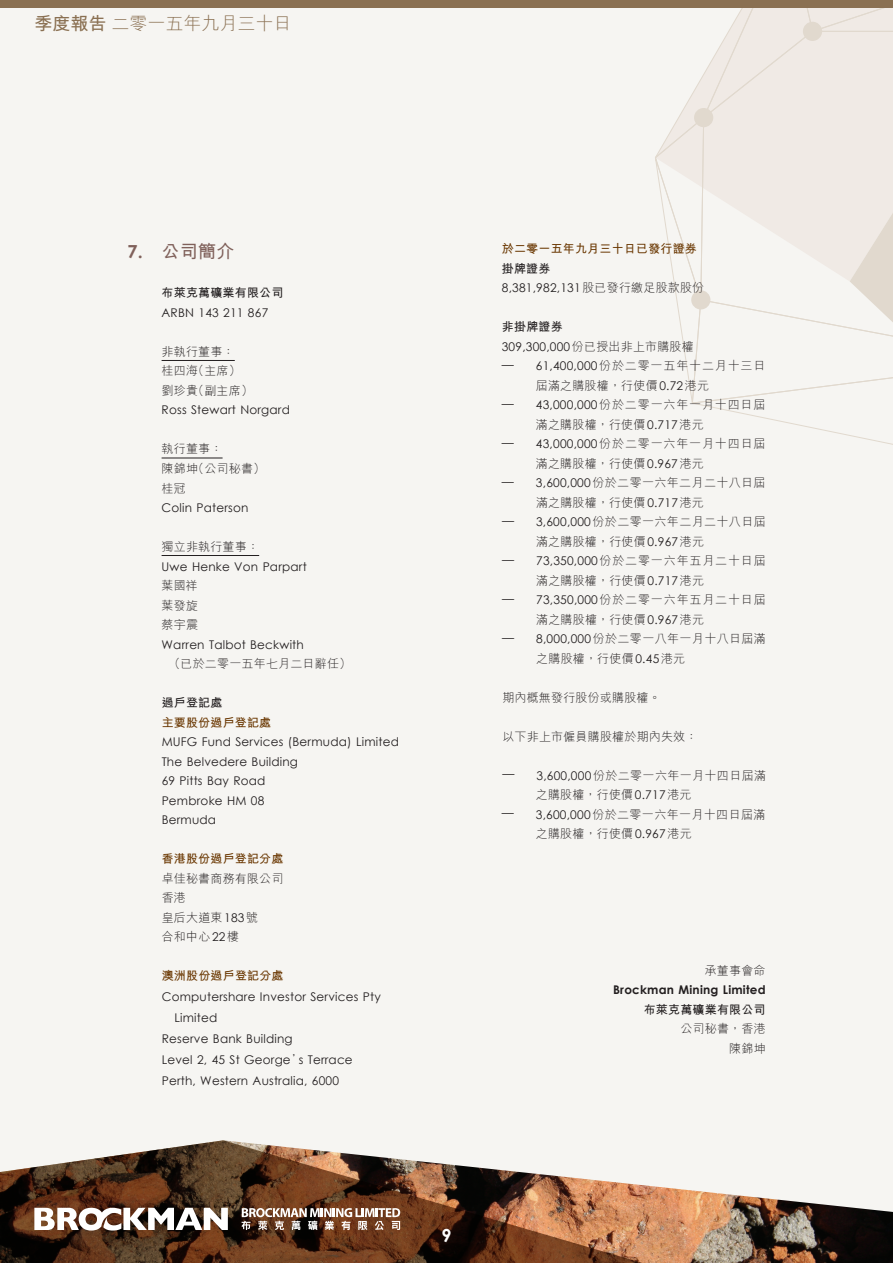
<style>
.page{position:relative;width:893px;height:1263px;background:#f6f5f2}
.page>*{position:absolute;margin:0;border:0;box-sizing:border-box;transform-origin:0 0}
.t1{font:300 18px "M Hei HK";color:#8a7052}
.t2{font:700 18px "M Hei HK";color:#80615b}
.t3{font:700 18px "Century Gothic";color:#fff}
.t4{font:12px/19.5px "Century Gothic";letter-spacing:.015em;color:#231f20}
.t5{font:300 12px/19.5px "M Hei HK";letter-spacing:.07em;color:#231f20}
.t6{font:300 12px/19.5px "M Hei HK";letter-spacing:.035em;color:#231f20}
.t7{font:300 12px/19.5px "M Hei HK";letter-spacing:.015em;color:#231f20}
.t8{font:700 12px "M Hei HK";letter-spacing:.015em;color:#693600}
.t9{font:700 12px "M Hei HK";letter-spacing:.015em;color:#231f20}
.t10{font:700 12px "Century Gothic";letter-spacing:.015em;color:#231f20}
.s1{font-weight:700}
.s2{font-family:"Century Gothic"}
.s3{font-family:"Century Gothic";font-weight:400}
.s4{font-family:"M Hei HK";font-weight:300}
</style>
<div class="page">
<svg style="left:655px;top:8px;width:238px;height:437px"></svg>
<svg style="left:700px;top:31px;width:193px;height:331px"></svg>
<div style="left:691px;top:290px;width:19px;height:19px;background:#e1d9ce;border-radius:50%"></div>
<div style="left:803px;top:22px;width:19px;height:19px;background:#e1d9ce;border-radius:50%"></div>
<div style="left:694px;top:108px;width:19px;height:19px;background:#e1d9ce;border-radius:50%"></div>
<div style="left:0;top:0;width:893px;height:8px;background:#8a7052"></div>
<img style="left:687px;top:1190px;width:206px;height:73px">
<svg style="left:0;top:1140px;width:687px;height:123px"></svg>
<svg style="left:34px;top:1208px;width:194px;height:22px"></svg>
<svg style="left:241px;top:1208px;width:159px;height:22px"></svg>
<hr style="left:162px;top:360px;width:73px;height:1px;background:#231f20">
<hr style="left:162px;top:458px;width:61px;height:1px;background:#231f20">
<hr style="left:162px;top:555px;width:97px;height:1px;background:#231f20">
<h1 class="t1" style="left:34px;top:11px;width:259px"><span class="s1">季度報告</span> 二零一五年九月三十日</h1>
<h1 class="t2" style="left:128px;top:239px;width:108px"><span class="s2">7.</span> 公司簡介</h1>
<p class="t9" style="left:162px;top:284px;width:123px">布萊克萬礦業有限公司</p>
<p class="t4" style="left:162px;top:303px;width:108px">ARBN 143 211 867</p>
<p class="t7" style="left:162px;top:341px;width:93px">非執行董事：<br>桂四海（主席）劉珍貴（副主席）</p>
<p class="t4" style="left:162px;top:400px;width:130px">Ross Stewart Norgard</p>
<p class="t7" style="left:162px;top:439px;width:105px">執行董事：<br>陳錦坤（公司秘書）桂冠</p>
<p class="t4" style="left:162px;top:498px;width:88px">Colin Paterson</p>
<p class="t7" style="left:162px;top:536px;width:99px">獨立非執行董事：</p>
<p class="t4" style="left:162px;top:556px;width:147px">Uwe Henke Von Parpart</p>
<p class="t7" style="left:162px;top:575px;width:38px;text-align:justify">葉國祥葉發旋蔡宇震</p>
<p class="t4" style="left:162px;top:634px;width:144px">Warren Talbot Beckwith</p>
<p class="t7" style="left:168px;top:653px;width:184px">（已於二零一五年七月二日辭任）</p>
<p class="t9" style="left:162px;top:694px;width:62px">過戶登記處</p>
<p class="t8" style="left:162px;top:713px;width:111px">主要股份過戶登記處</p>
<p class="t4" style="left:162px;top:732px;width:239px">MUFG Fund Services (Bermuda) Limited<br>The Belvedere Building<br>69 Pitts Bay Road<br>Pembroke HM 08<br>Bermuda</p>
<p class="t8" style="left:162px;top:850px;width:123px">香港股份過戶登記分處</p>
<p class="t7" style="left:162px;top:868px;width:123px">卓佳秘書商務有限公司香港<br>皇后大道東<span class="s3">183</span>號<br>合和中心<span class="s3">22</span>樓</p>
<p class="t8" style="left:162px;top:967px;width:123px">澳洲股份過戶登記分處</p>
<p class="t4" style="left:162px;top:987px;width:221px">Computershare Investor Services Pty</p>
<p class="t4" style="left:174px;top:1008px;width:44px">Limited</p>
<p class="t4" style="left:162px;top:1029px;width:132px">Reserve Bank Building</p>
<p class="t4" style="left:162px;top:1050px;width:193px">Level 2, 45 St George<span class="s4">’</span>s Terrace</p>
<p class="t4" style="left:162px;top:1071px;width:179px">Perth, Western Australia, 6000</p>
<p class="t8" style="left:502px;top:240px;width:197px">於二零一五年九月三十日已發行證券</p>
<p class="t9" style="left:502px;top:259px;width:50px">掛牌證券</p>
<p class="t4" style="left:502px;top:278px;width:204px">8,381,982,131<span class="s4">股已發行繳足股款股份</span></p>
<p class="t9" style="left:502px;top:318px;width:62px">非掛牌證券</p>
<p class="t4" style="left:502px;top:336px;width:193px">309,300,000<span class="s4">份已授出非上市購股權</span></p>
<p class="t5" style="left:536px;top:355px;width:231px;text-indent:-34px"><span class="s3">— 61,400,000</span>份於二零一五年十二月十三日屆滿之購股權，行使價<span class="s3">0.72</span>港元</p>
<p class="t5" style="left:536px;top:394px;width:231px;text-indent:-34px"><span class="s3">— 43,000,000</span>份於二零一六年一月十四日屆滿之購股權，行使價<span class="s3">0.717</span>港元</p>
<p class="t5" style="left:536px;top:433px;width:231px;text-indent:-34px"><span class="s3">— 43,000,000</span>份於二零一六年一月十四日屆滿之購股權，行使價<span class="s3">0.967</span>港元</p>
<p class="t6" style="left:536px;top:472px;width:231px;text-indent:-34px"><span class="s3">— 3,600,000</span>份於二零一六年二月二十八日屆滿之購股權，行使價<span class="s3">0.717</span>港元</p>
<p class="t6" style="left:536px;top:511px;width:231px;text-indent:-34px"><span class="s3">— 3,600,000</span>份於二零一六年二月二十八日屆滿之購股權，行使價<span class="s3">0.967</span>港元</p>
<p class="t5" style="left:536px;top:550px;width:231px;text-indent:-34px"><span class="s3">— 73,350,000</span>份於二零一六年五月二十日屆滿之購股權，行使價<span class="s3">0.717</span>港元</p>
<p class="t5" style="left:536px;top:589px;width:231px;text-indent:-34px"><span class="s3">— 73,350,000</span>份於二零一六年五月二十日屆滿之購股權，行使價<span class="s3">0.967</span>港元</p>
<p class="t6" style="left:536px;top:628px;width:231px;text-indent:-34px"><span class="s3">— 8,000,000</span>份於二零一八年一月十八日屆滿之購股權，行使價<span class="s3">0.45</span>港元</p>
<p class="t7" style="left:502px;top:687px;width:160px">期內概無發行股份或購股權。</p>
<p class="t7" style="left:502px;top:726px;width:197px">以下非上市僱員購股權於期內失效：</p>
<p class="t6" style="left:536px;top:765px;width:232px;text-indent:-33px"><span class="s3">— 3,600,000</span>份於二零一六年一月十四日屆滿之購股權，行使價<span class="s3">0.717</span>港元</p>
<p class="t6" style="left:536px;top:804px;width:231px;text-indent:-34px"><span class="s3">— 3,600,000</span>份於二零一六年一月十四日屆滿之購股權，行使價<span class="s3">0.967</span>港元</p>
<p class="t7" style="left:705px;top:960px;width:62px">承董事會命</p>
<p class="t10" style="left:613px;top:981px;width:154px">Brockman Mining Limited</p>
<p class="t9" style="left:644px;top:1000px;width:123px">布萊克萬礦業有限公司</p>
<p class="t7" style="left:680px;top:1018px;width:87px;text-align:right">公司秘書，香港陳錦坤</p>
<h1 class="t3" style="left:441px;top:1222px;width:12px">9</h1>
</div>
